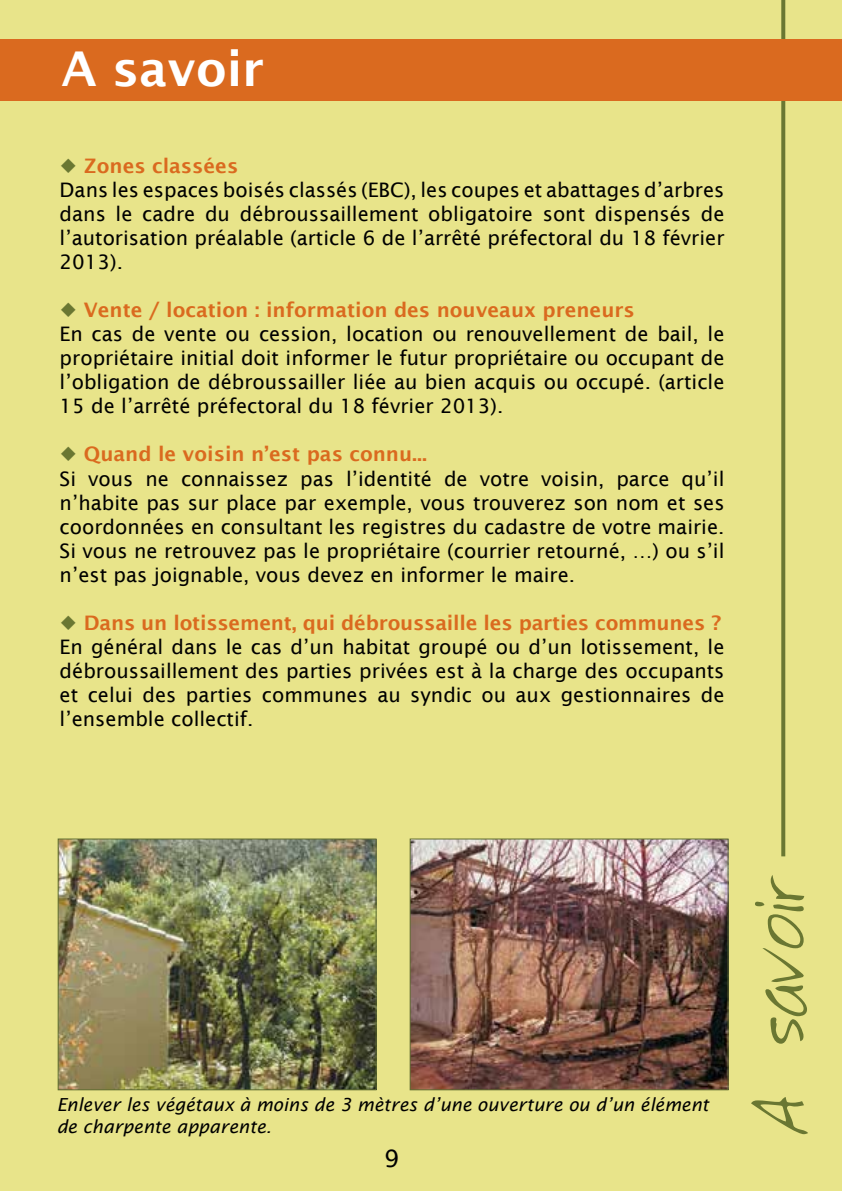
<style>
.page{position:relative;width:842px;height:1191px;background:#e8e48a}
.page>*{position:absolute;margin:0;border:0;box-sizing:border-box;transform-origin:0 0}
.t1{font:72px "Victors Hand";color:#6a7732}
.t2{font:600 48px "Lucida Sans";color:#fff}
.t3{font:24px "Lucida Sans";color:#000}
.t4{font:20px/24px "Lucida Sans";color:#000;text-align:justify}
.t5{font:600 20px "Lucida Sans";color:#da6a1f}
.t6{font:italic 18px/21.6px "Lucida Sans";color:#000}
</style>
<div class="page">
<svg style="left:781px;top:0;width:4px;height:856px;background:#737e38"></svg>
<div style="left:0;top:40px;width:842px;height:61px;background:#da6a1f"></div>
<img style="left:412px;top:840px;width:315px;height:248px">
<div style="left:410px;top:838px;width:319px;height:252px;border:1px solid #606d31"></div>
<img style="left:60px;top:840px;width:315px;height:248px">
<div style="left:58px;top:838px;width:319px;height:252px;border:1px solid #606d31"></div>
<h2 class="t2" style="left:62px;top:41px;width:204px">A savoir</h2>
<p class="t5" style="left:84px;top:155px;width:156px">Zones classées</p>
<p class="t4" style="left:60px;top:178px;width:666px">Dans les espaces boisés classés (EBC), les coupes et abattages d’arbres dans le cadre du débroussaillement obligatoire sont dispensés de l’autorisation préalable (article 6 de l’arrêté préfectoral du 18 février 2013).</p>
<p class="t5" style="left:84px;top:299px;width:552px">Vente / location : information des nouveaux preneurs</p>
<p class="t4" style="left:60px;top:322px;width:666px">En cas de vente ou cession, location ou renouvellement de bail, le propriétaire initial doit informer le futur propriétaire ou occupant de l’obligation de débroussailler liée au bien acquis ou occupé. (article 15 de l’arrêté préfectoral du 18 février 2013).</p>
<p class="t5" style="left:84px;top:443px;width:345px">Quand le voisin n’est pas connu...</p>
<p class="t4" style="left:60px;top:466px;width:666px">Si vous ne connaissez pas l’identité de votre voisin, parce qu’il n’habite pas sur place par exemple, vous trouverez son nom et ses coordonnées en consultant les registres du cadastre de votre mairie.<br>Si vous ne retrouvez pas le propriétaire (courrier retourné, …) ou s’il n’est pas joignable, vous devez en informer le maire.</p>
<p class="t5" style="left:84px;top:611px;width:639px">Dans un lotissement, qui débroussaille les parties communes ?</p>
<p class="t4" style="left:60px;top:634px;width:666px">En général dans le cas d’un habitat groupé ou d’un lotissement, le débroussaillement des parties privées est à la charge des occupants et celui des parties communes au syndic ou aux gestionnaires de l’ensemble collectif.</p>
<p class="t6" style="left:57px;top:1094px;width:654px">Enlever les végétaux à moins de 3 mètres d’une ouverture ou d’un élément de charpente apparente.</p>
<p class="t3" style="left:384px;top:1144px;width:17px">9</p>
<h1 class="t1" style="left:737px;top:1139px;width:266px;rotate:-90deg">A savoir</h1>
</div>
